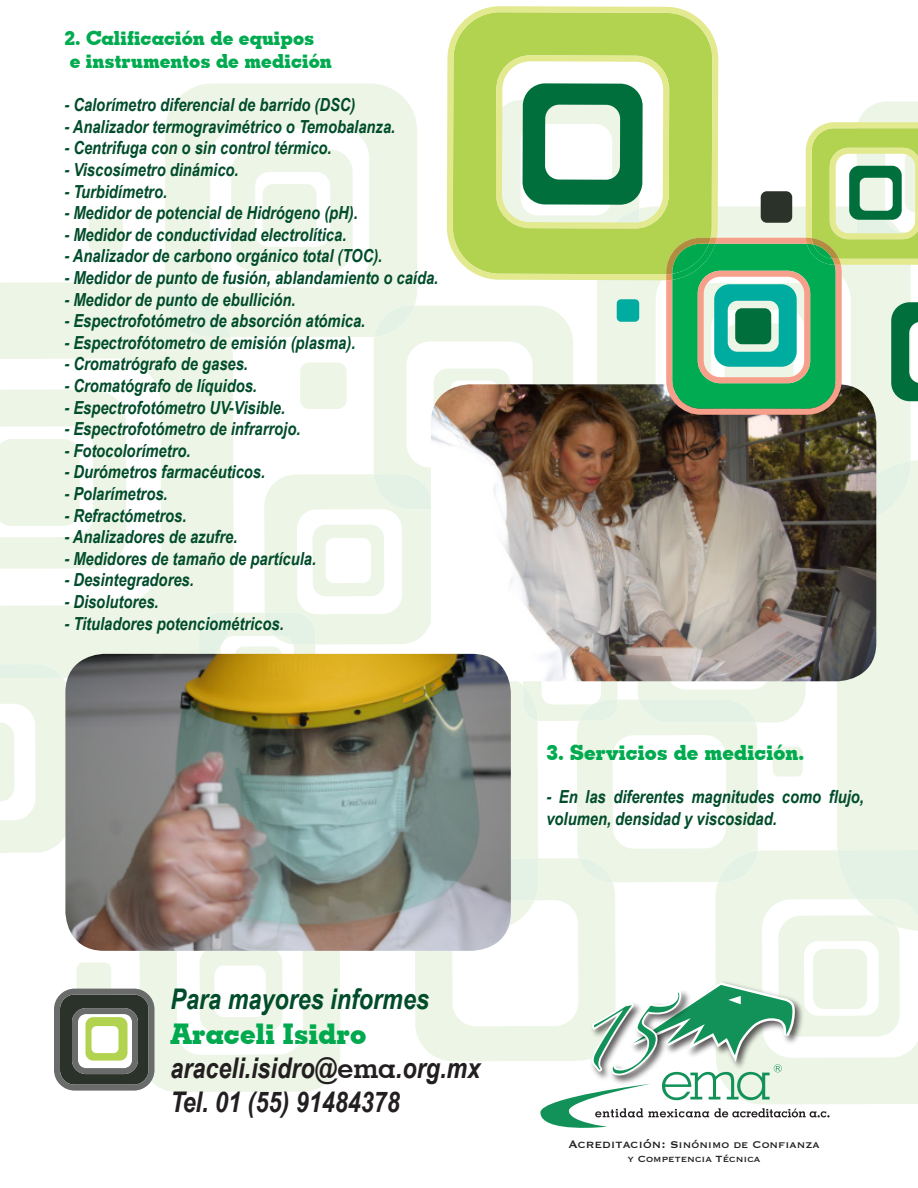
<style>
.page{position:relative;width:918px;height:1188px;background:#fff}
.page>*{position:absolute;margin:0;border:0;box-sizing:border-box;transform-origin:0 0}
.t1{font:italic 700 28.5px "Arial Narrow";color:#231f20}
.t2{font:italic 700 28.5px "Arial Narrow";color:#014c2a}
.t3{font:700 28.5px "Geometric Slab 703 BT Xtra";color:#00a94d}
.t4{font:700 21px "Geometric Slab 703 BT Xtra";color:#00ab50}
.t5{font:700 19.5px "Geometric Slab 703 BT Xtra";color:#00ab50}
.t6{font:italic 700 18px/21.6px "Arial Narrow";color:#014c2a}
.t7{font:12.9px "Copperplate";color:#231f20}
.t8{font:11.7px "Copperplate";color:#231f20}
.s1{font-family:"Geometric Slab 703 BT";font-style:normal}
.s2{font-size:14.25px}
</style>
<div class="page">
<svg style="left:447px;top:6px;width:271px;height:49px;background:#c0da6a"></svg>
<img style="left:0;top:55px;width:918px;height:1073px">
<p class="t5" style="left:64px;top:26px;width:251px">2. Calificación de equipos</p>
<p class="t5" style="left:70px;top:49px;width:264px">e instrumentos de medición</p>
<p class="t6" style="left:64px;top:94px;width:293px">- Calorímetro diferencial de barrido (DSC)</p>
<p class="t6" style="left:64px;top:115px;width:333px">- Analizador termogravimétrico o Temobalanza.</p>
<p class="t6" style="left:64px;top:137px;width:269px">- Centrifuga con o sin control térmico.</p>
<p class="t6" style="left:64px;top:159px;width:176px">- Viscosímetro dinámico.</p>
<p class="t6" style="left:64px;top:180px;width:104px">- Turbidímetro.</p>
<p class="t6" style="left:64px;top:202px;width:295px">- Medidor de potencial de Hidrógeno (pH).</p>
<p class="t6" style="left:64px;top:223px;width:284px">- Medidor de conductividad electrolítica.</p>
<p class="t6" style="left:64px;top:245px;width:320px">- Analizador de carbono orgánico total (TOC).</p>
<p class="t6" style="left:64px;top:267px;width:376px">- Medidor de punto de fusión, ablandamiento o caída.</p>
<p class="t6" style="left:64px;top:288px;width:233px">- Medidor de punto de ebullición.</p>
<p class="t6" style="left:64px;top:310px;width:303px">- Espectrofotómetro de absorción atómica.</p>
<p class="t6" style="left:64px;top:331px;width:293px">- Espectrofótometro de emisión (plasma).</p>
<p class="t6" style="left:64px;top:353px;width:185px">- Cromatrógrafo de gases.</p>
<p class="t6" style="left:64px;top:375px;width:194px">- Cromatógrafo de líquidos.</p>
<p class="t6" style="left:64px;top:396px;width:222px">- Espectrofotómetro UV-Visible.</p>
<p class="t6" style="left:64px;top:418px;width:238px">- Espectrofotómetro de infrarrojo.</p>
<p class="t6" style="left:64px;top:439px;width:128px">- Fotocolorímetro.</p>
<p class="t6" style="left:64px;top:461px;width:202px">- Durómetros farmacéuticos.</p>
<p class="t6" style="left:64px;top:483px;width:105px">- Polarímetros.</p>
<p class="t6" style="left:64px;top:504px;width:124px">- Refractómetros.</p>
<p class="t6" style="left:64px;top:526px;width:175px">- Analizadores de azufre.</p>
<p class="t6" style="left:64px;top:547px;width:253px">- Medidores de tamaño de partícula.</p>
<p class="t6" style="left:64px;top:569px;width:131px">- Desintegradores.</p>
<p class="t6" style="left:64px;top:591px;width:96px">- Disolutores.</p>
<p class="t6" style="left:64px;top:612px;width:221px">- Tituladores potenciométricos.</p>
<p class="t2" style="left:171px;top:983px;width:260px">Para mayores informes</p>
<p class="t3" style="left:171px;top:1016px;width:197px">Araceli Isidro</p>
<p class="t1" style="left:171px;top:1051px;width:311px">araceli.isidro@<span class="s1">ema</span>.org.mx</p>
<p class="t1" style="left:171px;top:1085px;width:231px">Tel. 01 (55) 91484378</p>
<p class="t4" style="left:546px;top:740px;width:259px">3. Servicios de medición.</p>
<p class="t6" style="left:546px;top:786px;width:319px">- En las diferentes magnitudes como flujo, volumen, densidad y viscosidad.</p>
<p class="t7" style="left:568px;top:1136px;width:253px"><span class="s2">Acreditación:</span> Sinónimo de Confianza</p>
<p class="t8" style="left:628px;top:1152px;width:134px">y Competencia Técnica</p>
</div>
